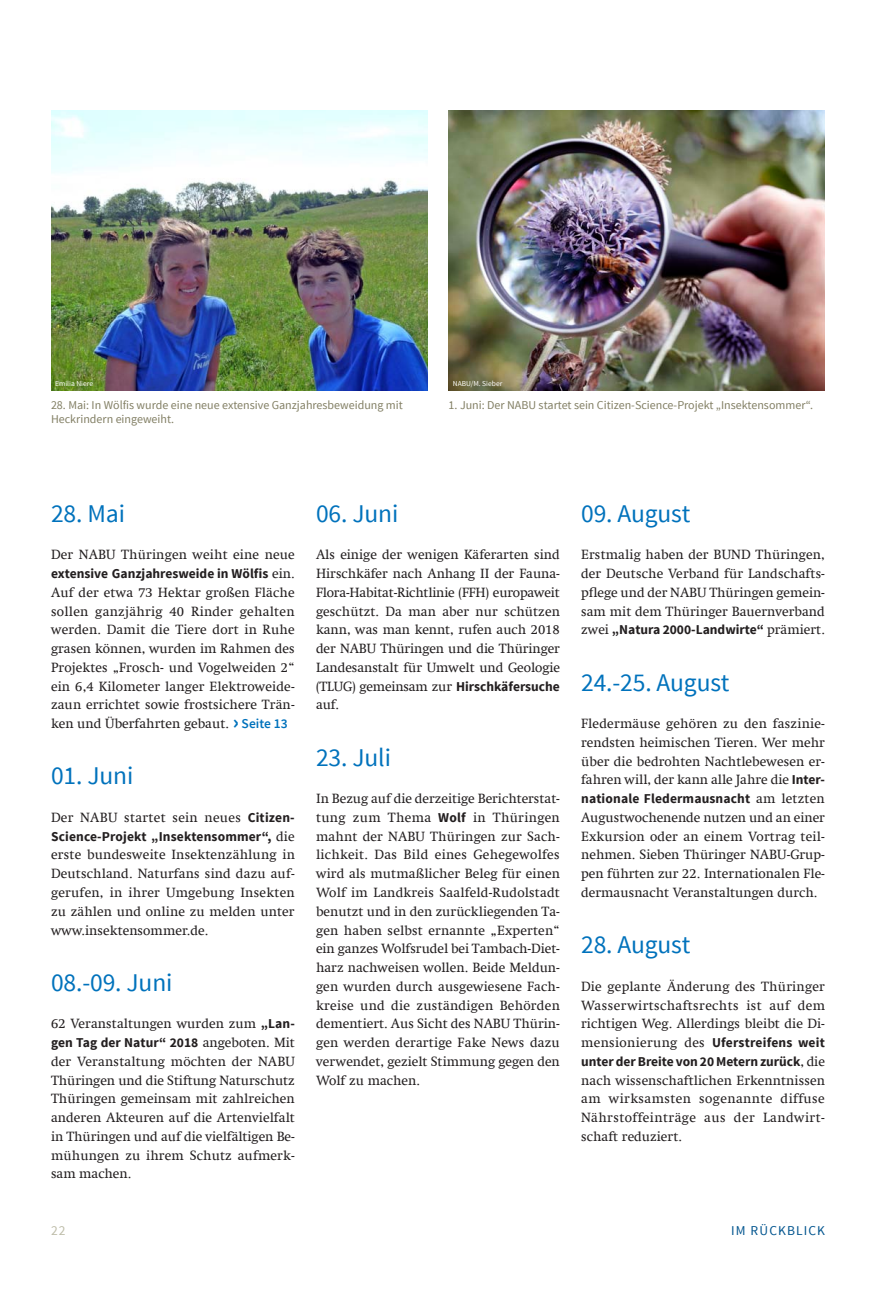
<style>
.page{position:relative;width:893px;height:1289px;background:#fff}
.page>*{position:absolute;margin:0;border:0;box-sizing:border-box;transform-origin:0 0}
.t1{font:25.5px "Source Sans Pro";letter-spacing:-.005em;color:#0072bc}
.t2{font:13.5px/18.8px "Swift Com";color:#231f20;text-align:justify}
.t3{font:700 13.5px/18.8px "Source Sans Pro";color:#231f20}
.t4{font:13.5px "Swift Com";letter-spacing:.02em;color:#231f20}
.t5{font:13.5px "Source Sans Pro";letter-spacing:.08em;color:#00548e}
.t6{font:13.5px "Source Sans Pro";color:#bdbca8}
.t7{font:12px/13.5px "Source Sans Pro";color:#827f64}
.t8{font:7.5px "Source Sans Pro";color:#fff}
.s1{font-family:"Swift Com";font-weight:400}
.s2{font-family:"Source Sans Pro";font-weight:700;font-size:21px;color:#0072bc}
.s3{font-family:"Source Sans Pro";font-weight:600;color:#0072bc}
.s4{font-family:"Source Sans Pro";font-weight:700}
</style>
<div class="page">
<img style="left:449px;top:111px;width:376px;height:279px">
<img style="left:51px;top:111px;width:376px;height:279px">
<p class="t8" style="left:55px;top:379px;width:39px">Emilia niere</p>
<p class="t8" style="left:453px;top:379px;width:51px">naBU/M. Sieber</p>
<p class="t7" style="left:51px;top:398px;width:353px">28. Mai: In Wölfis wurde eine neue extensive Ganzjahresbeweidung mit heckrindern eingeweiht.</p>
<p class="t7" style="left:449px;top:398px;width:366px">1. Juni: Der naBU startet sein citizen-Science-Projekt „Insektensommer“.</p>
<h1 class="t1" style="left:51px;top:497px;width:75px">28. Mai</h1>
<p class="t2" style="left:51px;top:545px;width:245px">Der NABU Thüringen weiht eine neue</p>
<p class="t3" style="left:51px;top:564px;width:245px">extensive Ganzjahresweide in Wölfis <span class="s1">ein.</span></p>
<p class="t2" style="left:51px;top:583px;width:245px">Auf der etwa 73 Hektar großen Fläche sollen ganzjährig 40 Rinder gehalten werden. Damit die Tiere dort in Ruhe grasen können, wurden im Rahmen des Projektes „Frosch- und Vogelweiden 2“ ein 6,4 Kilometer langer Elektroweide&shy;zaun errichtet sowie frostsichere Trän&shy;ken und Überfahrten gebaut. <span class="s2">›</span> <span class="s3">Seite 13</span></p>
<h1 class="t1" style="left:51px;top:760px;width:84px">01. Juni</h1>
<p class="t4" style="left:51px;top:809px;width:245px">Der NABU startet sein neues <span class="s4">Citizen-</span></p>
<p class="t3" style="left:51px;top:827px;width:245px">Science-Projekt „Insektensommer“, <span class="s1">die</span></p>
<p class="t2" style="left:51px;top:845px;width:245px">erste bundesweite Insektenzählung in Deutschland. Naturfans sind dazu auf&shy;gerufen, in ihrer Umgebung Insekten zu zählen und online zu melden unter www.insektensommer.de.</p>
<h1 class="t1" style="left:51px;top:966px;width:123px">08.-09. Juni</h1>
<p class="t2" style="left:51px;top:1014px;width:245px">62 Veranstaltungen wurden zum <span class="s4">„Lan-</span></p>
<p class="t3" style="left:51px;top:1033px;width:245px">gen Tag der Natur“ 2018 <span class="s1">angeboten. Mit</span></p>
<p class="t2" style="left:51px;top:1051px;width:245px">der Veranstaltung möchten der NABU Thüringen und die Stiftung Naturschutz Thüringen gemeinsam mit zahlreichen anderen Akteuren auf die Artenvielfalt in Thüringen und auf die vielfältigen Be&shy;mühungen zu ihrem Schutz aufmerk&shy;sam machen.</p>
<p class="t6" style="left:51px;top:1221px;width:16px">22</p>
<h1 class="t1" style="left:316px;top:497px;width:84px">06. Juni</h1>
<p class="t2" style="left:316px;top:545px;width:245px">Als einige der wenigen Käferarten sind Hirschkäfer nach Anhang II der Fauna-Flora-Habitat-Richtlinie (FFH) europaweit geschützt. Da man aber nur schützen kann, was man kennt, rufen auch 2018 der NABU Thüringen und die Thüringer Landesanstalt für Umwelt und Geologie (TLUG) gemeinsam zur <span class="s4">Hirschkäfersuche </span>auf.</p>
<h1 class="t1" style="left:316px;top:741px;width:76px">23. Juli</h1>
<p class="t2" style="left:316px;top:789px;width:245px">In Bezug auf die derzeitige Berichterstat&shy;tung zum Thema <span class="s4">Wolf</span> in Thüringen mahnt der NABU Thüringen zur Sach&shy;lichkeit. Das Bild eines Gehegewolfes wird als mutmaßlicher Beleg für einen Wolf im Landkreis Saalfeld-Rudolstadt benutzt und in den zurückliegenden Ta&shy;gen haben selbst ernannte „Experten“ ein ganzes Wolfsrudel bei Tambach-Diet&shy;harz nachweisen wollen. Beide Meldun&shy;gen wurden durch ausgewiesene Fach&shy;kreise und die zuständigen Behörden dementiert. Aus Sicht des NABU Thürin&shy;gen werden derartige Fake News dazu verwendet, gezielt Stimmung gegen den Wolf zu machen.</p>
<h1 class="t1" style="left:581px;top:497px;width:111px">09. august</h1>
<p class="t2" style="left:581px;top:545px;width:245px">Erstmalig haben der BUND Thüringen, der Deutsche Verband für Landschafts&shy;pflege und der NABU Thüringen gemein&shy;sam mit dem Thüringer Bauernverband</p>
<p class="t3" style="left:581px;top:621px;width:245px"><span class="s1">zwei</span> „Natura 2000-Landwirte“ <span class="s1">prämiert.</span></p>
<h1 class="t1" style="left:581px;top:666px;width:150px">24.-25. august</h1>
<p class="t2" style="left:581px;top:714px;width:245px">Fledermäuse gehören zu den faszinie&shy;rendsten heimischen Tieren. Wer mehr über die bedrohten Nachtlebewesen er&shy;fahren will, der kann alle Jahre die <span class="s4">Inter-</span></p>
<p class="t3" style="left:581px;top:789px;width:245px">nationale Fledermausnacht <span class="s1">am letzten</span></p>
<p class="t2" style="left:581px;top:808px;width:245px">Augustwochenende nutzen und an einer Exkursion oder an einem Vortrag teil&shy;nehmen. Sieben Thüringer NABU-Grup&shy;pen führten zur 22. Internationalen Fle&shy;dermausnacht Veranstaltungen durch.</p>
<h1 class="t1" style="left:581px;top:929px;width:111px">28. august</h1>
<p class="t2" style="left:581px;top:976px;width:245px">Die geplante Änderung des Thüringer Wasserwirtschaftsrechts ist auf dem richtigen Weg. Allerdings bleibt die Di-</p>
<p class="t3" style="left:581px;top:1033px;width:245px"><span class="s1">mensionierung des</span> Uferstreifens weit unter der Breite von 20 Metern zurück<span class="s1">, die</span></p>
<p class="t2" style="left:581px;top:1070px;width:245px">nach wissenschaftlichen Erkenntnissen am wirksamsten sogenannte diffuse Nährstoffeinträge aus der Landwirt&shy;schaft reduziert.</p>
<p class="t5" style="left:731px;top:1221px;width:95px">IM RÜcKBlIcK</p>
</div>
